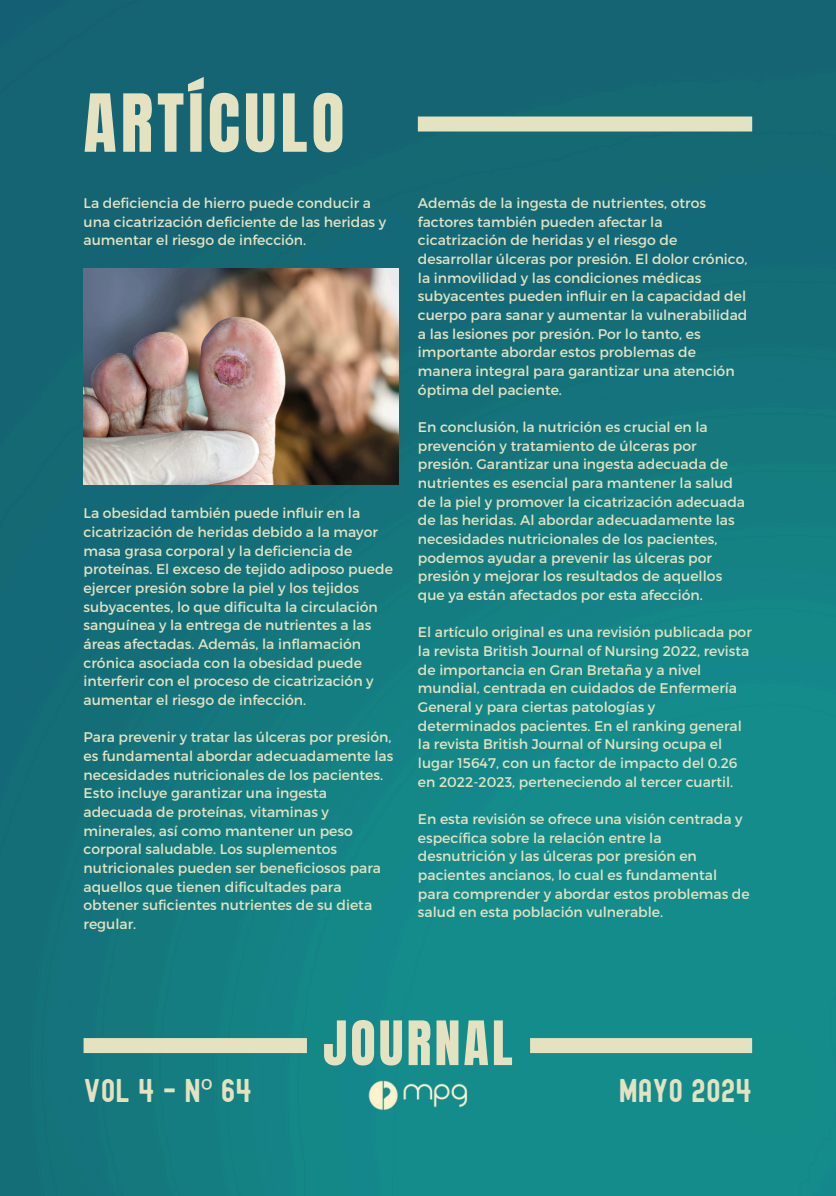
<style>
.page{position:relative;width:836px;height:1196px;background:#fff}
.page>*{position:absolute;margin:0;border:0;box-sizing:border-box;transform-origin:0 0}
.t1{font:68px "Anton";letter-spacing:.06em;color:#e4e2c1}
.t2{font:52px "Anton";letter-spacing:.06em;color:#e4e2c1}
.t3{font:32px "Edmund";color:#e4e2c1}
.t4{font:14px/18.6px "Montserrat";color:#e4e2c1}
.s1{font-family:"Noto Sans"}
</style>
<div class="page">
<img style="left:0;top:0;width:836px;height:1195px">
<div style="left:84px;top:1038px;width:223px;height:15px;background:#e4e2c1"></div>
<div style="left:530px;top:1038px;width:222px;height:15px;background:#e4e2c1"></div>
<div style="left:418px;top:116px;width:334px;height:15px;background:#e4e2c1"></div>
<img style="left:367px;top:1079px;width:101px;height:33px">
<img style="left:84px;top:269px;width:315px;height:216px">
<p class="t1" style="left:84px;top:74px;width:262px">ARTÍCULO</p>
<p class="t4" style="left:84px;top:193px;width:304px">La deficiencia de hierro puede conducir a una cicatrización deficiente de las heridas y aumentar el riesgo de infección.</p>
<p class="t4" style="left:418px;top:193px;width:331px">Además de la ingesta de nutrientes, otros factores también pueden afectar la cicatrización de heridas y el riesgo de desarrollar úlceras por presión. El dolor crónico, la inmovilidad y las condiciones médicas subyacentes pueden influir en la capacidad del cuerpo para sanar y aumentar la vulnerabilidad a las lesiones por presión. Por lo tanto, es importante abordar estos problemas de manera integral para garantizar una atención óptima del paciente.</p>
<p class="t4" style="left:418px;top:417px;width:329px">En conclusión, la nutrición es crucial en la prevención y tratamiento de úlceras por presión. Garantizar una ingesta adecuada de nutrientes es esencial para mantener la salud de la piel y promover la cicatrización adecuada de las heridas. Al abordar adecuadamente las necesidades nutricionales de los pacientes, podemos ayudar a prevenir las úlceras por presión y mejorar los resultados de aquellos que ya están afectados por esta afección.</p>
<p class="t4" style="left:418px;top:622px;width:335px">El artículo original es una revisión publicada por la revista British Journal of Nursing 2022, revista de importancia en Gran Bretaña y a nivel mundial, centrada en cuidados de Enfermería General y para ciertas patologías y determinados pacientes. En el ranking general la revista British Journal of Nursing ocupa el lugar 15647, con un factor de impacto del 0.26 en 2022-2023, perteneciendo al tercer cuartil.</p>
<p class="t4" style="left:418px;top:809px;width:333px">En esta revisión se ofrece una visión centrada y específica sobre la relación entre la desnutrición y las úlceras por presión en pacientes ancianos, lo cual es fundamental para comprender y abordar estos problemas de salud en esta población vulnerable.</p>
<p class="t4" style="left:84px;top:503px;width:311px">La obesidad también puede influir en la cicatrización de heridas debido a la mayor masa grasa corporal y la deficiencia de proteínas. El exceso de tejido adiposo puede ejercer presión sobre la piel y los tejidos subyacentes, lo que dificulta la circulación sanguínea y la entrega de nutrientes a las áreas afectadas. Además, la inflamación crónica asociada con la obesidad puede interferir con el proceso de cicatrización y aumentar el riesgo de infección.</p>
<h3 class="t4" style="left:84px;top:727px;width:311px">Para prevenir y tratar las úlceras por presión, es fundamental abordar adecuadamente las necesidades nutricionales de los pacientes.<br>Esto incluye garantizar una ingesta adecuada de proteínas, vitaminas y minerales, así como mantener un peso corporal saludable. Los suplementos nutricionales pueden ser beneficiosos para aquellos que tienen dificultades para obtener suficientes nutrientes de su dieta regular.</h3>
<p class="t2" style="left:323px;top:1005px;width:191px">JOURNAL</p>
<h3 class="t3" style="left:84px;top:1076px;width:170px">VOL 4 - N<span class="s1">º</span> 64</h3>
<h2 class="t3" style="left:618px;top:1076px;width:135px">MAYO 2024</h2>
</div>
